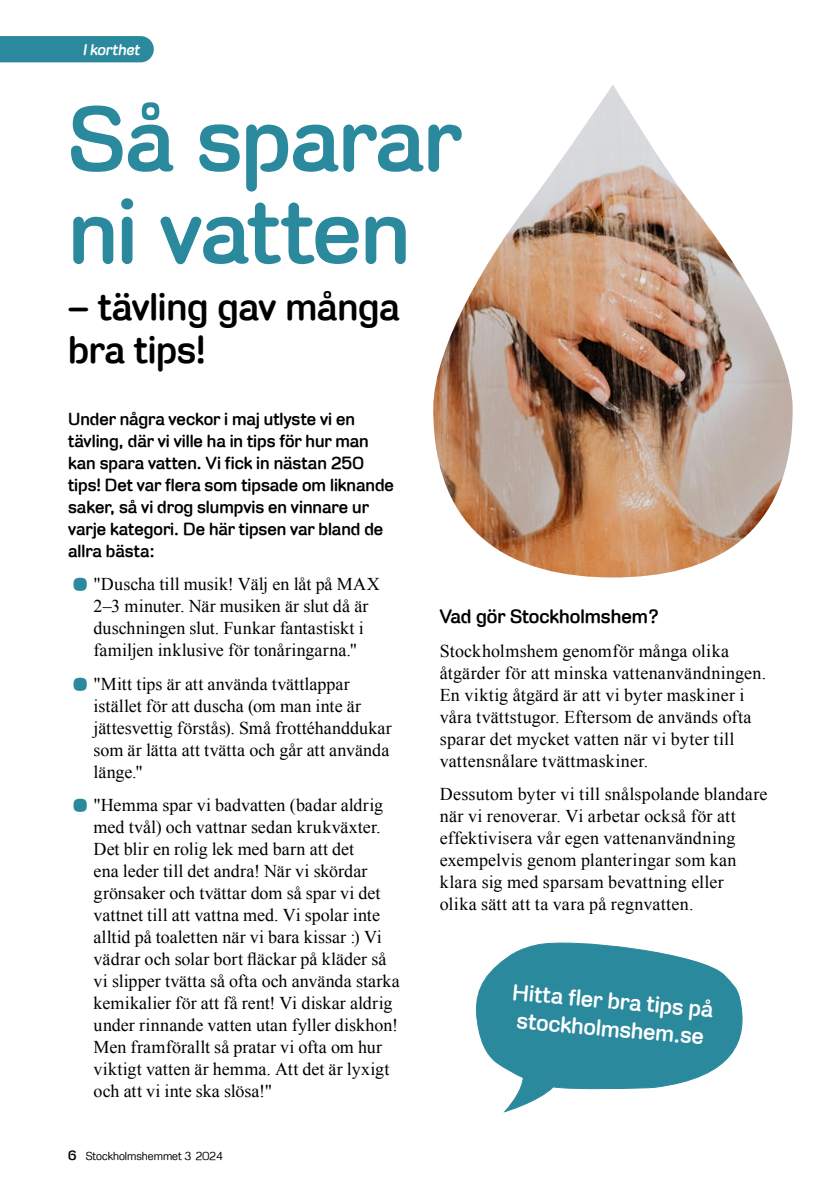
<style>
.page{position:relative;width:840px;height:1191px;background:#fff}
.page>*{position:absolute;margin:0;border:0;box-sizing:border-box;transform-origin:0 0}
.H1_rubrik{font:700 94.4px/92.2px "Stockholm Runt";letter-spacing:-.01em;color:#2b899e}
.H1_rubrik-2{font:700 39.4px/43.8px "Stockholm Runt";letter-spacing:-.005em;color:#000}
.H1_rubrik-3{font:700 23.4px/28px "Stockholm Runt";color:#fff}
.H2_mellanrubik_2023{font:700 20px "Stockholm Runt";color:#000}
.P_Brödtext_2023{font:18px/22px "Times New Roman";letter-spacing:.005em;color:#000}
.P_Brödtext_2023-2{font:700 18px/22px "Stockholm Runt";color:#000}
.t1{font:italic 700 16px "Stockholm Runt";letter-spacing:-.005em;color:#fff}
.t2{font:12px "Stockholm Runt";color:#000}
.s1{font-family:"Stockholm Runt";font-weight:700;font-size:40px;color:#2b899e}
.s2{font-weight:700;font-size:14px}
</style>
<div class="page">
<svg style="left:475px;top:942px;width:268px;height:171px;fill:#2b899e"></svg>
<img style="left:433px;top:85px;width:359px;height:492px">
<div style="left:0;top:36px;width:154px;height:26px;background:#2b899e"></div>
<p class="t1" style="left:83px;top:41px;width:58px">I korthet</p>
<p class="H1_rubrik" style="left:68px;top:92px;width:393px">Så sparar ni vatten</p>
<p class="H1_rubrik-2" style="left:68px;top:284px;width:333px">– tävling gav många bra tips!</p>
<p class="P_Brödtext_2023-2" style="left:68px;top:408px;width:327px">Under några veckor i maj utlyste vi en tävling, där vi ville ha in tips för hur man kan spara vatten. Vi fick in nästan 250 tips! Det var flera som tipsade om liknande saker, så vi drog slumpvis en vinnare ur varje kategori. De här tipsen var bland de allra bästa:</p>
<p class="P_Brödtext_2023" style="left:94px;top:573px;width:287px;text-indent:-23px"><span class="s1">•</span> "Duscha till musik! Välj en låt på MAX 2–3 minuter. När musiken är slut då är duschningen slut. Funkar fantastiskt i familjen inklusive för tonåringarna."</p>
<p class="P_Brödtext_2023" style="left:94px;top:672px;width:299px;text-indent:-23px"><span class="s1">•</span> "Mitt tips är att använda tvättlappar istället för att duscha (om man inte är jättesvettig förstås). Små frottéhanddukar som är lätta att tvätta och går att använda länge."</p>
<p class="P_Brödtext_2023" style="left:94px;top:794px;width:307px;text-indent:-23px"><span class="s1">•</span> "Hemma spar vi badvatten (badar aldrig med tvål) och vattnar sedan krukväxter.<br>Det blir en rolig lek med barn att det<br>ena leder till det andra! När vi skördar grönsaker och tvättar dom så spar vi det vattnet till att vattna med. Vi spolar inte alltid på toaletten när vi bara kissar :) Vi vädrar och solar bort fläckar på kläder så vi slipper tvätta så ofta och använda starka kemikalier för att få rent! Vi diskar aldrig under rinnande vatten utan fyller diskhon!<br>Men framförallt så pratar vi ofta om hur viktigt vatten är hemma. Att det är lyxigt och att vi inte ska slösa!"</p>
<p class="H2_mellanrubik_2023" style="left:439px;top:605px;width:221px">Vad gör Stockholmshem?</p>
<p class="P_Brödtext_2023" style="left:439px;top:639px;width:328px">Stockholmshem genomför många olika åtgärder för att minska vattenanvändningen.<br>En viktig åtgärd är att vi byter maskiner i våra tvättstugor. Eftersom de används ofta sparar det mycket vatten när vi byter till vattensnålare tvättmaskiner.</p>
<p class="P_Brödtext_2023" style="left:439px;top:782px;width:329px">Dessutom byter vi till snålspolande blandare när vi renoverar. Vi arbetar också för att effektivisera vår egen vattenanvändning exempelvis genom planteringar som kan klara sig med sparsam bevattning eller<br>olika sätt att ta vara på regnvatten.</p>
<p class="H1_rubrik-3" style="left:513px;top:977px;width:203px;rotate:5deg">Hitta fler bra tips på stockholmshem.se</p>
<p class="t2" style="left:68px;top:1148px;width:156px"><span class="s2">6</span> Stockholmshemmet 3 2024</p>
</div>
